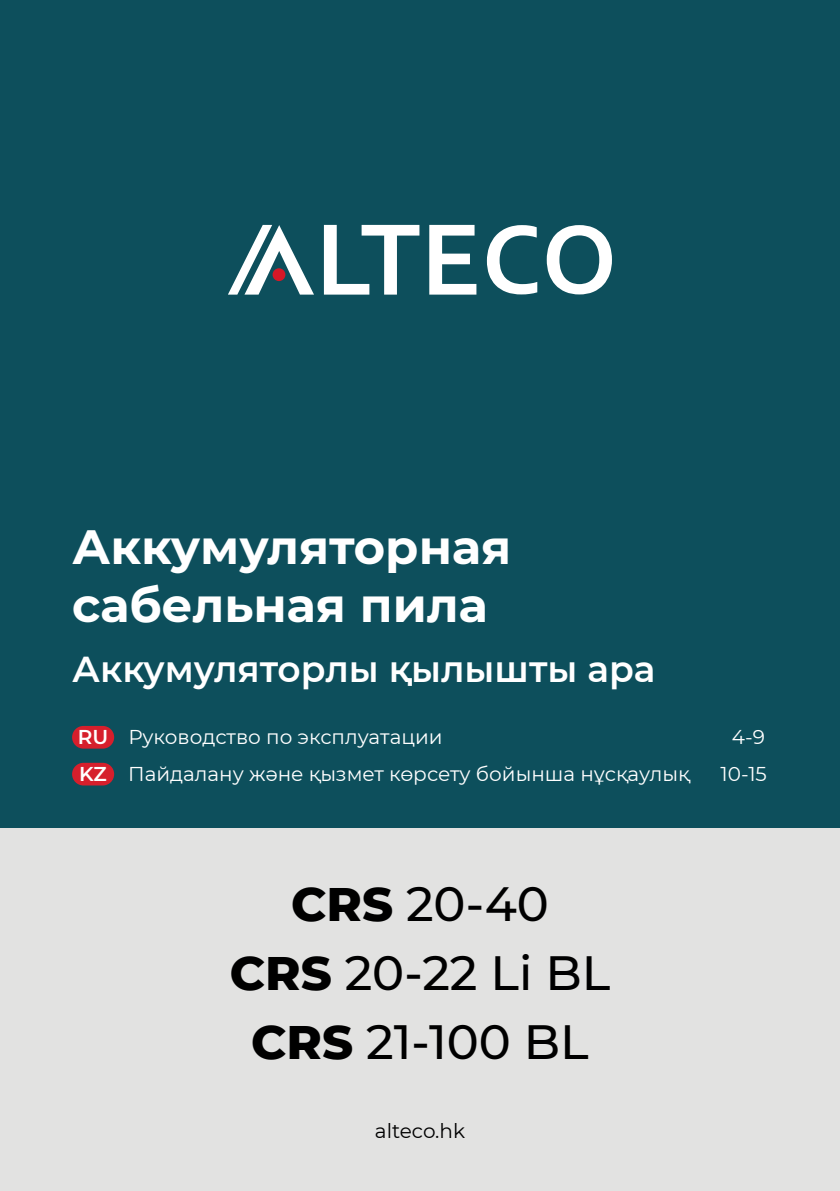
<style>
.page{position:relative;width:840px;height:1191px;background:#fff}
.page>*{position:absolute;margin:0;border:0;box-sizing:border-box;transform-origin:0 0}
.t1{font:500 48px/69px "Montserrat";color:#000;text-align:center}
.t2{font:700 48px/57.6px "Montserrat";color:#fff}
.t3{font:600 36px "Montserrat";color:#fff}
.t4{font:20px "Montserrat";color:#fff}
.t5{font:20px "Montserrat";color:#000}
.s1{font-weight:600}
.s2{font-weight:800}
</style>
<div class="page">
<div style="left:0;top:0;width:839px;height:828px;background:#0d4f5c"></div>
<div style="left:0;top:828px;width:839px;height:363px;background:#e2e2e1"></div>
<svg style="left:228px;top:225px;width:383px;height:69px"></svg>
<div style="left:272px;top:268px;width:13px;height:13px;background:#d61827;border-radius:50%"></div>
<div style="left:72px;top:726px;width:42px;height:22px;background:#d61f2c;border-radius:11px"></div>
<div style="left:72px;top:763px;width:42px;height:22px;background:#d61f2c;border-radius:11px"></div>
<h1 class="t2" style="left:72px;top:516px;width:440px">Аккумуляторная сабельная пила</h1>
<h2 class="t3" style="left:72px;top:644px;width:584px">Аккумуляторлы қылышты ара</h2>
<p class="t4" style="left:78px;top:723px;width:366px"><span class="s1">RU</span> Руководство по эксплуатации</p>
<p class="t4" style="left:731px;top:723px;width:35px">4-9</p>
<p class="t4" style="left:79px;top:760px;width:612px"><span class="s1">KZ</span> Пайдалану және қызмет көрсету бойынша нұсқаулық</p>
<p class="t4" style="left:720px;top:760px;width:48px">10-15</p>
<h1 class="t1" style="left:229px;top:867px;width:382px"><span class="s2">CRS</span> 20-40<br><span class="s2">CRS</span> 20-22 Li BL<br><span class="s2">CRS</span> 21-100 BL</h1>
<p class="t5" style="left:374px;top:1117px;width:92px">alteco.hk</p>
</div>
